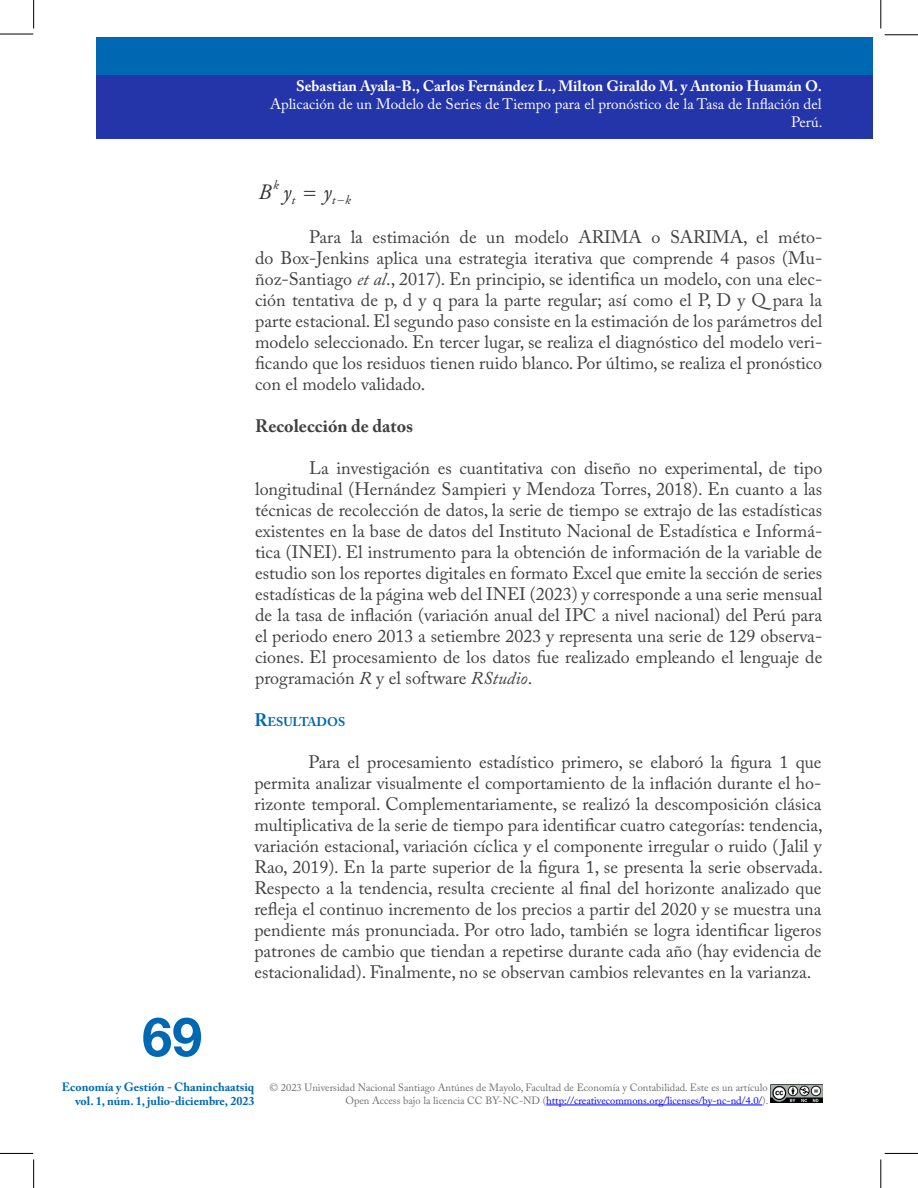
<style>
.page{position:relative;width:918px;height:1188px;background:#fff}
.page>*{position:absolute;margin:0;border:0;box-sizing:border-box;transform-origin:0 0}
.t1{font:700 54px "Helvetica Neue LT Std";color:#0068b3}
.t2{font:italic 21.9px "Adobe Garamond Pro";color:#303030}
.t3{font:18px/21px "Adobe Caslon Pro";color:#404041;text-align:justify}
.List_Paragraph{font:700 18px "Adobe Caslon Pro";color:#404041}
.t4{font:15px/18px "Adobe Caslon Pro";color:#fff;text-align:right}
.t5{font:700 15px "Adobe Caslon Pro";color:#fff}
.t6{font:italic 12.75px "Adobe Garamond Pro";color:#303030}
.t7{font:700 12.6px "Adobe Caslon Pro";color:#0068b3}
.t8{font:700 12px/14.4px "Adobe Caslon Pro";color:#0068b3;text-align:right}
.t9{font:10.5px/12.6px "Adobe Caslon Pro";color:#6e6e70;text-align:right}
.s1{font-style:italic}
.s2{font-size:18px}
.s3{color:#00f}
</style>
<div class="page">
<svg style="left:880px;top:0;width:1px;height:28px"></svg>
<svg style="left:880px;top:1160px;width:1px;height:28px"></svg>
<svg style="left:33px;top:0;width:1px;height:28px"></svg>
<svg style="left:33px;top:1160px;width:1px;height:28px"></svg>
<hr style="left:0;top:34px;width:33px;height:1px;background:#000">
<hr style="left:0;top:1153px;width:33px;height:1px;background:#000">
<hr style="left:885px;top:34px;width:33px;height:1px;background:#000">
<hr style="left:885px;top:1153px;width:33px;height:1px;background:#000">
<div style="left:96px;top:38px;width:776px;height:37px;background:#0068b3"></div>
<div style="left:96px;top:75px;width:776px;height:64px;background:#2435aa"></div>
<hr style="left:546px;top:1105px;width:216px;height:1px;background:#00f">
<img style="left:770px;top:1085px;width:52px;height:18px">
<p class="t5" style="left:296px;top:77px;width:527px">Sebastian Ayala-B., Carlos Fernández L., Milton Giraldo M. y Antonio Huamán O.</p>
<p class="t4" style="left:270px;top:95px;width:554px">Aplicación de un Modelo de Series de Tiempo para el pronóstico de la Tasa de Inflación del<br>Perú.</p>
<h1 class="t1" style="left:142px;top:1004px;width:62px">69</h1>
<p class="t6" style="left:273px;top:177px;width:7px">k</p>
<p class="t2" style="left:258px;top:178px;width:34px">B y</p>
<p class="t2" style="left:324px;top:178px;width:10px">y</p>
<p class="t6" style="left:292px;top:192px;width:5px">t</p>
<p class="t6" style="left:332px;top:192px;width:20px">t k</p>
<p class="t3" style="left:255px;top:226px;width:569px;text-indent:54px">Para la estimación de un modelo ARIMA o SARIMA, el méto&shy;do Box-Jenkins aplica una estrategia iterativa que comprende 4 pasos (Mu&shy;ñoz-Santiago <span class="s1">et al</span>., 2017). En principio, se identifica un modelo, con una elec&shy;ción tentativa de p, d y q para la parte regular; así como el P, D y Q para la parte estacional. El segundo paso consiste en la estimación de los parámetros del modelo seleccionado. En tercer lugar, se realiza el diagnóstico del modelo veri&shy;ficando que los residuos tienen ruido blanco. Por último, se realiza el pronóstico con el modelo validado.</p>
<p class="List_Paragraph" style="left:255px;top:415px;width:159px">Recolección de datos</p>
<p class="t3" style="left:255px;top:457px;width:569px;text-indent:54px">La investigación es cuantitativa con diseño no experimental, de tipo longitudinal (Hernández Sampieri y Mendoza Torres, 2018). En cuanto a las técnicas de recolección de datos, la serie de tiempo se extrajo de las estadísticas existentes en la base de datos del Instituto Nacional de Estadística e Informá&shy;tica (INEI). El instrumento para la obtención de información de la variable de estudio son los reportes digitales en formato Excel que emite la sección de series estadísticas de la página web del INEI (2023) y corresponde a una serie mensual de la tasa de inflación (variación anual del IPC a nivel nacional) del Perú para el periodo enero 2013 a setiembre 2023 y representa una serie de 129 observa&shy;ciones. El procesamiento de los datos fue realizado empleando el lenguaje de programación <span class="s1">R</span> y el software <span class="s1">RStudio</span>.</p>
<p class="t7" style="left:254px;top:714px;width:92px"><span class="s2">R</span>ESULTADOS</p>
<p class="t3" style="left:254px;top:751px;width:570px;text-indent:54px">Para el procesamiento estadístico primero, se elaboró la figura 1 que permita analizar visualmente el comportamiento de la inflación durante el ho&shy;rizonte temporal. Complementariamente, se realizó la descomposición clásica multiplicativa de la serie de tiempo para identificar cuatro categorías: tendencia, variación estacional, variación cíclica y el componente irregular o ruido ( Jalil y Rao, 2019). En la parte superior de la figura 1, se presenta la serie observada.<br>Respecto a la tendencia, resulta creciente al final del horizonte analizado que refleja el continuo incremento de los precios a partir del 2020 y se muestra una pendiente más pronunciada. Por otro lado, también se logra identificar ligeros patrones de cambio que tiendan a repetirse durante cada año (hay evidencia de estacionalidad). Finalmente, no se observan cambios relevantes en la varianza.</p>
<p class="t8" style="left:62px;top:1079px;width:194px">Economía y Gestión - Chaninchaatsiq vol. 1, núm. 1, julio-diciembre, 2023</p>
<p class="t9" style="left:270px;top:1081px;width:500px">© 2023 Universidad Nacional Santiago Antúnes de Mayolo, Facultad de Economía y Contabilidad. Este es un artículo<br>Open Access bajo la licencia CC BY-NC-ND (<span class="s3">http://creativecommons.org/licenses/by-nc-nd/4.0/</span>).</p>
</div>
